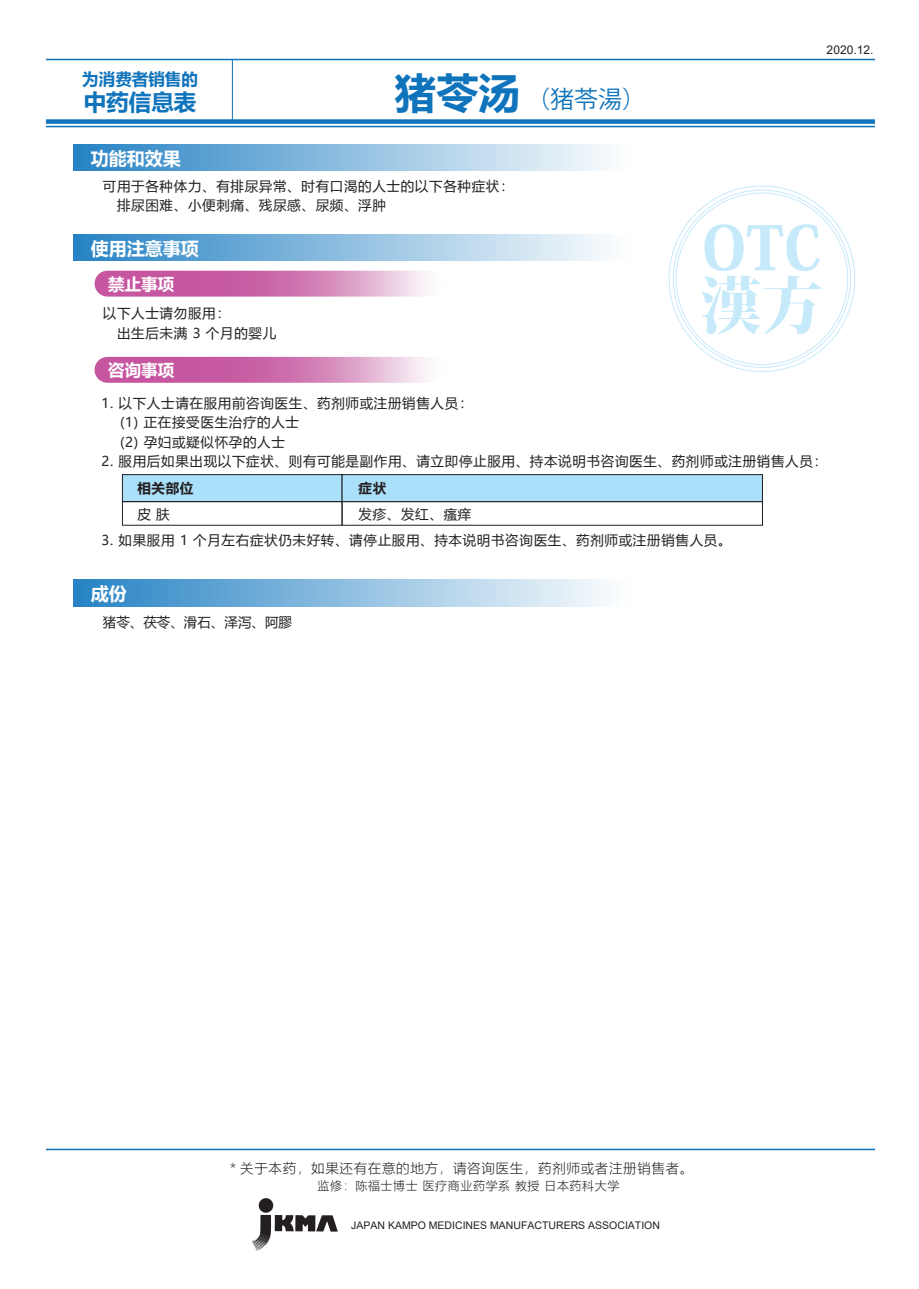
<style>
.page{position:relative;width:919px;height:1289px;background:#fff}
.page>*{position:absolute;margin:0;border:0;box-sizing:border-box;transform-origin:0 0}
.t1{font:24px "Koz Go Pr 6 N";color:#1074bc}
.t2{font:700 22.5px "Microsoft Ya Hei";color:#1074bc}
.t3{font:700 18px "Microsoft Ya Hei";color:#fff}
.t4{font:700 16.5px "Microsoft Ya Hei";color:#fff}
.t5{font:700 16.5px "Microsoft Ya Hei";color:#1074bc}
.t6{font:13.5px/19.5px "Microsoft Ya Hei";letter-spacing:.05em;color:#231f20}
.t7{font:300 13.5px "Microsoft Ya Hei";letter-spacing:.05em;color:#231f20}
.t8{font:700 13.5px "Microsoft Ya Hei";letter-spacing:.05em;color:#231f20}
.t9{font:300 12px "Microsoft Ya Hei";letter-spacing:.05em;color:#231f20}
.t10{font:12px "Arial";color:#231f20}
.t11{font:10.5px "Arial";color:#231f20}
.s1{font-family:"Microsoft Ya Hei";font-weight:700;font-size:42px}
</style>
<div class="page">
<hr style="left:46px;top:126px;width:829px;height:1px;background:#1074bc">
<hr style="left:46px;top:59px;width:829px;height:1px;background:#1074bc">
<div style="left:46px;top:119px;width:829px;height:5px;background:#1074bc"></div>
<hr style="left:232px;top:60px;width:1px;height:63px;background:#1074bc">
<hr style="left:46px;top:1148px;width:829px;height:2px;background:#1074bc">
<img style="left:252px;top:1198px;width:86px;height:53px">
<svg style="left:668px;top:185px;width:188px;height:187px"></svg>
<svg style="left:74px;top:144px;width:532px;height:27px;background:#8dbde0"></svg>
<svg style="left:94px;top:271px;width:332px;height:25px;background:#d27db5"></svg>
<svg style="left:94px;top:357px;width:332px;height:26px;background:#d27eb6"></svg>
<svg style="left:74px;top:234px;width:735px;height:27px"></svg>
<svg style="left:74px;top:579px;width:532px;height:27px;background:#8dbde0"></svg>
<div style="left:122px;top:474px;width:220px;height:28px;background:#aae0f9;border:1px solid #231f20"></div>
<div style="left:122px;top:501px;width:220px;height:24px;border:1px solid #231f20"></div>
<div style="left:341px;top:474px;width:421px;height:28px;background:#aae0f9;border:1px solid #231f20"></div>
<p class="t5" style="left:82px;top:68px;width:117px">为消费者销售的</p>
<h2 class="t2" style="left:84px;top:86px;width:114px">中药信息表</h2>
<h1 class="t1" style="left:394px;top:85px;width:253px"><span class="s1">猪苓汤</span>（猪苓湯）</h1>
<p class="t10" style="left:826px;top:41px;width:48px">2020.12.</p>
<h3 class="t3" style="left:91px;top:146px;width:91px">功能和效果</h3>
<p class="t6" style="left:103px;top:175px;width:412px">可用于各种体力、有排尿异常、时有口渴的人士的以下各种症状：　排尿困难、小便刺痛、残尿感、尿频、浮肿</p>
<h3 class="t3" style="left:91px;top:236px;width:109px">使用注意事项</h3>
<p class="t4" style="left:108px;top:273px;width:67px">禁止事项</p>
<p class="t6" style="left:103px;top:303px;width:175px">以下人士请勿服用：<br>　出生后未满 3 个月的婴儿</p>
<p class="t4" style="left:108px;top:358px;width:67px">咨询事项</p>
<p class="t6" style="left:120px;top:393px;width:354px;text-indent:-19px">1. 以下人士请在服用前咨询医生、药剂师或注册销售人员：(1) 正在接受医生治疗的人士<br>(2) 孕妇或疑似怀孕的人士</p>
<p class="t6" style="left:101px;top:451px;width:727px">2. 服用后如果出现以下症状、则有可能是副作用、请立即停止服用、持本说明书咨询医生、药剂师或注册销售人员：</p>
<p class="t8" style="left:137px;top:479px;width:58px">相关部位</p>
<p class="t6" style="left:137px;top:503px;width:34px">皮 肤</p>
<p class="t6" style="left:358px;top:503px;width:114px">发疹、发红、瘙痒</p>
<p class="t8" style="left:358px;top:479px;width:29px">症状</p>
<p class="t6" style="left:101px;top:530px;width:631px">3. 如果服用 1 个月左右症状仍未好转、请停止服用、持本说明书咨询医生、药剂师或注册销售人员。</p>
<h3 class="t3" style="left:91px;top:580px;width:37px">成份</h3>
<p class="t6" style="left:103px;top:612px;width:190px">猪苓、茯苓、滑石、泽泻、阿膠</p>
<p class="t7" style="left:230px;top:1159px;width:464px">* 关于本药，如果还有在意的地方，请咨询医生，药剂师或者注册销售者。</p>
<p class="t9" style="left:317px;top:1177px;width:303px">监修：陈福士博士 医疗商业药学系 教授 日本药科大学</p>
<p class="t11" style="left:351px;top:1217px;width:310px">JAPAN KAMPO MEDICINES MANUFACTURERS ASSOCIATION</p>
</div>
